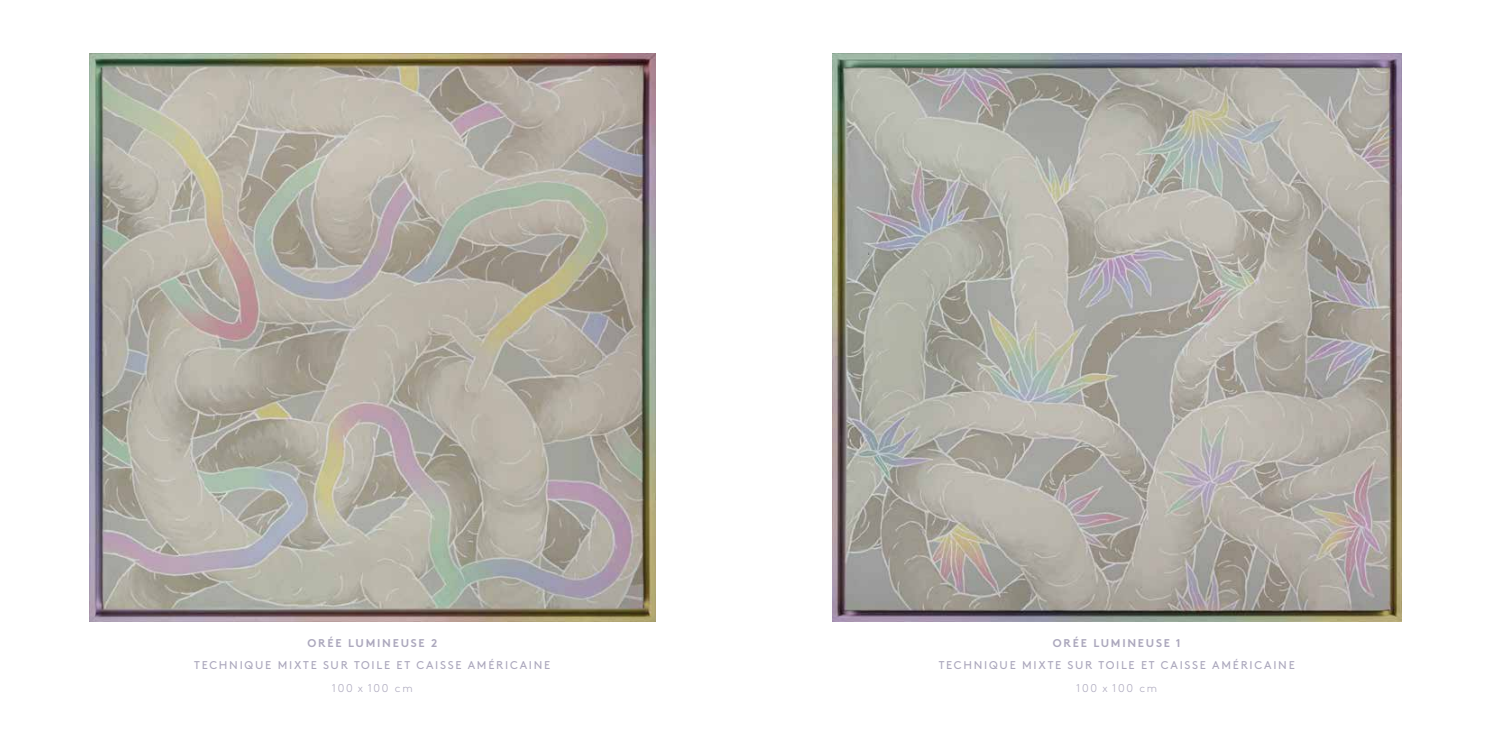
<style>
.page{position:relative;width:1489px;height:745px;background:#fff}
.page>*{position:absolute;margin:0;border:0;box-sizing:border-box;transform-origin:0 0}
.t1{font:11.25px "Brown";letter-spacing:.155em;color:#aca8bd}
.t2{font:700 11.25px "Brown";letter-spacing:.155em;color:#aca8bd}
.t3{font:300 11.25px "Brown";letter-spacing:.15em;color:#aca8bd}
</style>
<div class="page">
<img style="left:89px;top:53px;width:566px;height:568px">
<img style="left:832px;top:53px;width:568px;height:568px">
<p class="t2" style="left:307px;top:633px;width:131px">ORÉE LUMINEUSE 2</p>
<p class="t1" style="left:194px;top:656px;width:357px">TECHNIQUE MIXTE SUR TOILE ET CAISSE AMÉRICAINE</p>
<p class="t3" style="left:332px;top:679px;width:82px">100 x 100 cm</p>
<p class="t2" style="left:1052px;top:633px;width:129px">ORÉE LUMINEUSE 1</p>
<p class="t1" style="left:938px;top:656px;width:357px">TECHNIQUE MIXTE SUR TOILE ET CAISSE AMÉRICAINE</p>
<p class="t3" style="left:1076px;top:679px;width:82px">100 x 100 cm</p>
</div>
